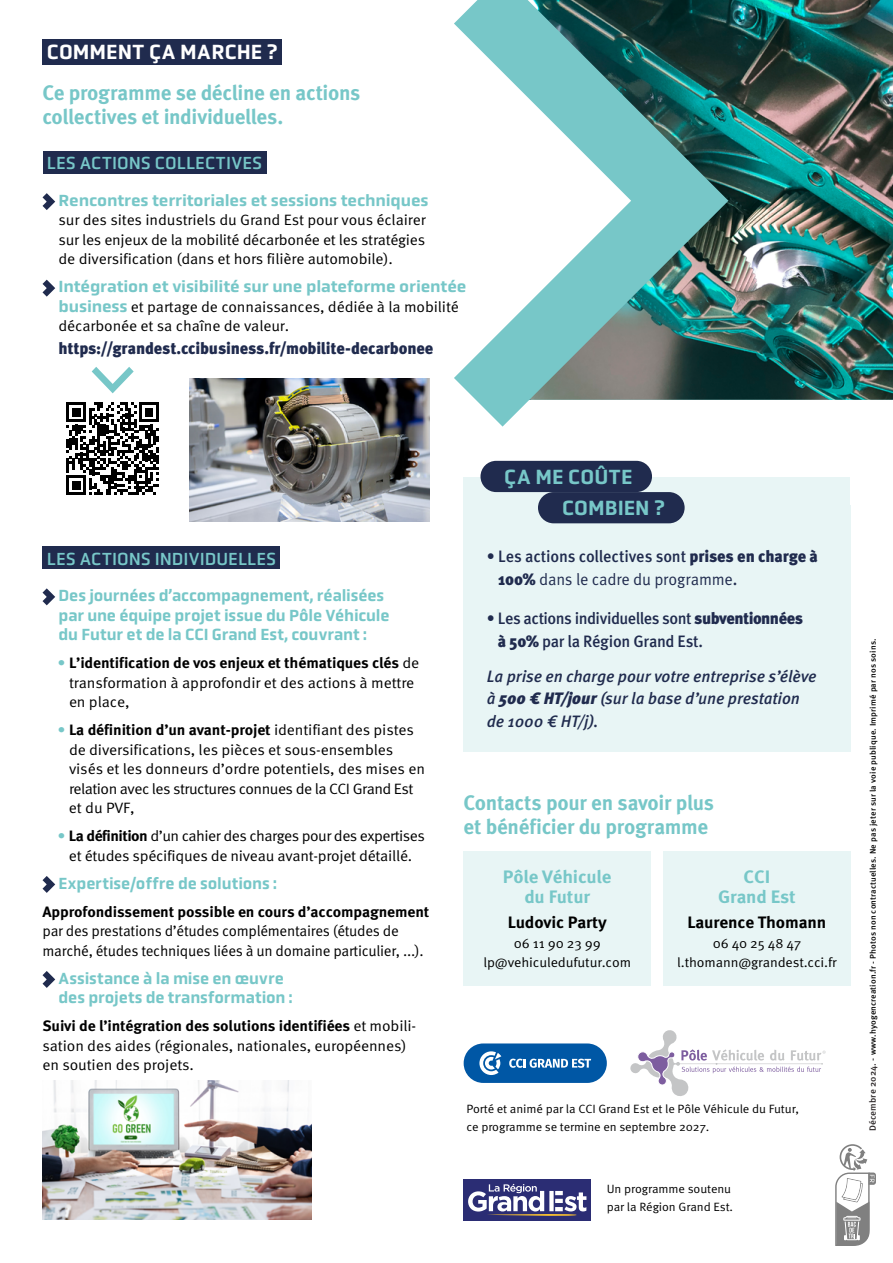
<style>
.page{position:relative;width:893px;height:1263px;background:#fff}
.page>*{position:absolute;margin:0;border:0;box-sizing:border-box;transform-origin:0 0}
.t1{font:700 21px/24px "Meta Pro";letter-spacing:-.015em;color:#77c7c8}
.t2{font:500 21px/31.2px "Obvia";letter-spacing:.005em;color:#77c7c8}
.t3{font:500 21px "Obvia";letter-spacing:.005em;color:#fff}
.t4{font:18px "Obvia";letter-spacing:.02em;color:#77c7c8}
.t5{font:700 18px/19.5px "Meta Pro";letter-spacing:-.01em;color:#77c7c8;text-align:center;scale:1.04 1}
.t6{font:500 16.5px/19.5px "Obvia";letter-spacing:-.01em;color:#77c7c8}
.t7{font:500 16.5px/22.5px "Meta Pro";letter-spacing:-.02em;color:#202b4e}
.t8{font:italic 500 16.5px/22.5px "Meta Pro";letter-spacing:-.01em;color:#202b4e}
.t9{font:500 16.5px "Obvia";letter-spacing:-.01em;color:#77c7c8;scale:1.04 1}
.t10{font:900 16.5px "Meta Pro";letter-spacing:-.015em;color:#202b4e}
.t11{font:16.5px "Meta Pro Norm";letter-spacing:-.015em;color:#202b4e}
.t12{font:700 16.5px "Meta Pro";letter-spacing:-.01em;color:#000;scale:1.04 1}
.t13{font:15px/19.5px "Meta Pro Norm";letter-spacing:-.01em;color:#000;scale:1.04 1}
.t14{font:700 15px "Meta Pro";letter-spacing:-.01em;color:#000;scale:1.04 1}
.t15{font:15px/19.5px "Meta Pro Norm";letter-spacing:-.01em;color:#000}
.t16{font:13.5px/19.5px "Meta Pro Norm";letter-spacing:-.01em;color:#000;text-align:center;scale:1.04 1}
.t17{font:12px/18px "Meta Pro Norm";letter-spacing:-.01em;color:#000;scale:1.04 1}
.t18{font:500 8.25px "Meta OT";letter-spacing:.01em;color:#000;scale:1.04 1}
.s1{font-family:"Obvia";font-weight:500;font-size:16.5px;color:#77c7c8}
.s2{font-family:"Meta Pro Norm";font-weight:400;color:#77c7c8}
.s3{font-family:"Meta Pro Norm";font-weight:400}
.s4{color:#77c7c8}
.s5{font-family:"Meta Pro";font-weight:700}
.s6{font-weight:900}
.s7{font-family:"Meta Pro";font-weight:900}
.s8{font-family:"Meta Pro";font-weight:500}
.s9{font-size:9px;color:#282324}
</style>
<div class="page">
<div style="left:463px;top:477px;width:387px;height:247px;background:#e8f5f5"></div>
<img style="left:728px;top:0;width:165px;height:400px">
<svg style="left:835px;top:1144px;width:41px;height:102px"></svg>
<div style="left:464px;top:1043px;width:143px;height:40px;background:#0057a5;border-radius:20px"></div>
<svg style="left:479px;top:1051px;width:22px;height:24px"></svg>
<svg style="left:509px;top:1059px;width:82px;height:9px"></svg>
<svg style="left:630px;top:1030px;width:196px;height:66px"></svg>
<div style="left:43px;top:39px;width:239px;height:25px;background:#202b4e"></div>
<div style="left:43px;top:152px;width:223px;height:22px;background:#202b4e"></div>
<svg style="left:42px;top:193px;width:14px;height:17px"></svg>
<svg style="left:42px;top:279px;width:14px;height:18px"></svg>
<div style="left:43px;top:547px;width:237px;height:22px;background:#202b4e"></div>
<svg style="left:42px;top:588px;width:14px;height:18px"></svg>
<svg style="left:42px;top:876px;width:14px;height:17px"></svg>
<svg style="left:42px;top:971px;width:14px;height:17px"></svg>
<div style="left:463px;top:1179px;width:128px;height:41px;background:#2b2d74"></div>
<svg style="left:468px;top:1184px;width:118px;height:32px"></svg>
<div style="left:463px;top:505px;width:388px;height:247px;background:#e8f5f5"></div>
<div style="left:480px;top:461px;width:172px;height:31px;background:#202b4e;border-radius:16px"></div>
<div style="left:538px;top:492px;width:147px;height:31px;background:#202b4e;border-radius:16px"></div>
<img style="left:43px;top:1080px;width:268px;height:139px">
<img style="left:189px;top:379px;width:240px;height:142px">
<svg style="left:454px;top:0;width:274px;height:427px"></svg>
<div style="left:464px;top:851px;width:187px;height:135px;background:#e8f5f5"></div>
<div style="left:663px;top:851px;width:187px;height:135px;background:#e8f5f5"></div>
<svg style="left:66px;top:402px;width:93px;height:93px"></svg>
<svg style="left:92px;top:367px;width:42px;height:26px"></svg>
<h1 class="t3" style="left:47px;top:39px;width:232px">COMMENT ÇA MARCHE ?</h1>
<h1 class="t1" style="left:43px;top:79px;width:319px">Ce programme se décline en actions collectives et individuelles.</h1>
<p class="t4" style="left:47px;top:153px;width:217px">LES ACTIONS COLLECTIVES</p>
<p class="t9" style="left:59px;top:190px;width:357px">Rencontres territoriales et sessions techniques</p>
<p class="t13" style="left:59px;top:209px;width:355px;text-align:justify">sur des sites industriels du Grand Est pour vous éclairer sur les enjeux de la mobilité décarbonée et les stratégies de diversification (dans et hors filière automobile).</p>
<p class="t9" style="left:59px;top:277px;width:394px">Intégration et visibilité sur une plateforme orientée</p>
<p class="t13" style="left:59px;top:296px;width:387px"><span class="s1">business</span> et partage de connaissances, dédiée à la mobilité décarbonée et sa chaîne de valeur.</p>
<p class="t10" style="left:59px;top:335px;width:376px">https://grandest.ccibusiness.fr/mobilite-decarbonee</p>
<p class="t4" style="left:47px;top:548px;width:231px">LES ACTIONS INDIVIDUELLES</p>
<p class="t6" style="left:59px;top:586px;width:333px">Des journées d’accompagnement, réalisées par une équipe projet issue du Pôle Véhicule du Futur et de la CCI Grand Est, couvrant :</p>
<p class="t14" style="left:58px;top:651px;width:349px"><span class="s2">•</span> L’identification de vos enjeux et thématiques clés <span class="s3">de</span></p>
<p class="t13" style="left:69px;top:672px;width:334px">transformation à approfondir et des actions à mettre en place,</p>
<p class="t14" style="left:58px;top:718px;width:344px"><span class="s2">•</span> La définition d’un avant-projet <span class="s3">identifiant des pistes</span></p>
<p class="t13" style="left:69px;top:739px;width:344px">de diversifications, les pièces et sous-ensembles visés et les donneurs d’ordre potentiels, des mises en relation avec les structures connues de la CCI Grand Est et du PVF,</p>
<p class="t13" style="left:58px;top:825px;width:355px;text-align:center"><span class="s4">•</span> <span class="s5">La définition</span> d’un cahier des charges pour des expertises et études spécifiques de niveau avant-projet détaillé.</p>
<p class="t6" style="left:59px;top:873px;width:220px">Expertise/offre de solutions :</p>
<p class="t14" style="left:43px;top:900px;width:374px">Approfondissement possible en cours d’accompagnement</p>
<p class="t15" style="left:43px;top:920px;width:383px">par des prestations d’études complémentaires (études de marché, études techniques liées à un domaine particulier, ...).</p>
<p class="t6" style="left:59px;top:968px;width:236px">Assistance à la mise en œuvre des projets de transformation :</p>
<p class="t14" style="left:43px;top:1014px;width:361px">Suivi de l’intégration des solutions identifiées <span class="s3">et mobili-</span></p>
<p class="t13" style="left:43px;top:1035px;width:352px">sation des aides (régionales, nationales, européennes) en soutien des projets.</p>
<h1 class="t2" style="left:562px;top:461px;width:104px;text-indent:-58px">ÇA ME COÛTE<br>COMBIEN ?</h1>
<p class="t7" style="left:487px;top:544px;width:333px">• Les actions collectives sont <span class="s6">prises en charge à</span></p>
<p class="t11" style="left:498px;top:566px;width:241px"><span class="s7">100%</span> dans le cadre du programme<span class="s8">.</span></p>
<p class="t7" style="left:498px;top:606px;width:307px;text-indent:-11px">• Les actions individuelles sont <span class="s6">subventionnées à 50%</span> par la Région Grand Est.</p>
<p class="t8" style="left:487px;top:664px;width:331px">La prise en charge pour votre entreprise s’élève à <span class="s6">500 € HT/jour</span> (sur la base d’une prestation de 1000 € HT/j).</p>
<h1 class="t1" style="left:463px;top:789px;width:252px">Contacts pour en savoir plus et bénéficier du programme</h1>
<p class="t5" style="left:503px;top:866px;width:106px">Pôle Véhicule du Futur</p>
<p class="t12" style="left:508px;top:910px;width:97px">Ludovic Party</p>
<p class="t16" style="left:483px;top:932px;width:143px">06 11 90 23 99 lp@vehiculedufutur.com</p>
<p class="t5" style="left:718px;top:866px;width:76px">CCI<br>Grand Est</p>
<p class="t12" style="left:687px;top:910px;width:135px">Laurence Thomann</p>
<p class="t16" style="left:677px;top:932px;width:155px">06 40 25 48 47 l.thomann@grandest.cci.fr</p>
<p class="t17" style="left:466px;top:1099px;width:321px">Porté et animé par la CCI Grand Est et le Pôle Véhicule du Futur, ce programme se termine en septembre 2027.</p>
<p class="t17" style="left:607px;top:1179px;width:123px">Un programme soutenu par la Région Grand Est.</p>
<p class="t18" style="left:868px;top:1131px;width:475px;rotate:-90deg"><span class="s9">Décembre 2024. -</span> www.hyogencreation.fr - Photos non contractuelles. Ne pas jeter sur la voie publique. Imprimé par nos soins.</p>
</div>
